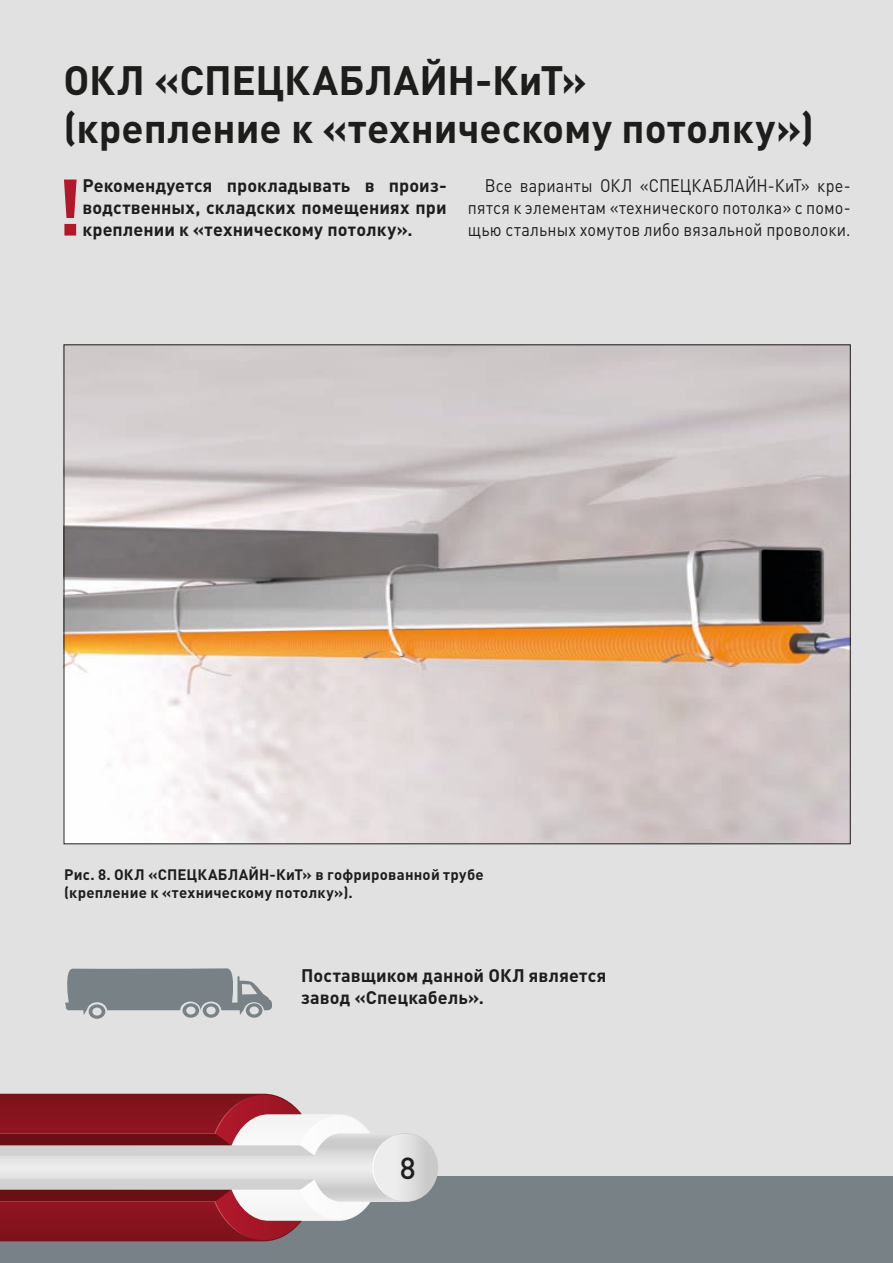
<style>
.page{position:relative;width:893px;height:1263px;background:#e2e1e1}
.page>*{position:absolute;margin:0;border:0;box-sizing:border-box;transform-origin:0 0}
.t1{font:700 78.6px "DIN Pro";color:#b0182c}
.t2{font:700 40.5px/48.6px "DIN Pro";color:#1d1d1b}
.t3{font:500 30px "DIN Pro";color:#1d1d1b}
.t4{font:700 18px/21.6px "DIN Pro";letter-spacing:.005em;color:#1d1d1b;text-align:justify}
.t5{font:18px/21.6px "DIN Pro";letter-spacing:.01em;color:#1d1d1b;text-align:justify;scale:.9 1}
.t6{font:700 15px/18px "DIN Pro";letter-spacing:.015em;color:#1d1d1b}
</style>
<div class="page">
<div style="left:0;top:1176px;width:893px;height:87px;background:#778186"></div>
<svg style="left:374px;top:1133px;width:64px;height:69px"></svg>
<svg style="left:0;top:1094px;width:402px;height:147px"></svg>
<div style="left:374px;top:1134px;width:63px;height:67px;background:linear-gradient(to right,#f7f7f7,#c9c8c8);border-radius:50%"></div>
<img style="left:66px;top:346px;width:783px;height:496px">
<svg style="left:65px;top:968px;width:207px;height:51px"></svg>
<h2 class="t2" style="left:64px;top:60px;width:752px">ОКЛ «СПЕЦКАБЛАЙН-КиТ» (крепление к «техническому потолку»)</h2>
<h1 class="t1" style="left:55px;top:179px;width:29px">!</h1>
<p class="t4" style="left:82px;top:177px;width:366px">Рекомендуется прокладывать в произ&shy;водственных, складских помещениях при креплении к «техническому потолку».</p>
<p class="t5" style="left:468px;top:177px;width:427px;text-indent:17px">Все варианты ОКЛ «СПЕЦКАБЛАЙН-КиТ» кре&shy;пятся к элементам «технического потолка» с помо&shy;щью стальных хомутов либо вязальной проволоки.</p>
<p class="t6" style="left:64px;top:867px;width:421px">Рис. 8. ОКЛ «СПЕЦКАБЛАЙН-КиТ» в гофрированной трубе (крепление к «техническому потолку»).</p>
<p class="t4" style="left:301px;top:966px;width:307px">Поставщиком данной ОКЛ является завод «Спецкабель».</p>
<h3 class="t3" style="left:400px;top:1157px;width:17px">8</h3>
</div>
